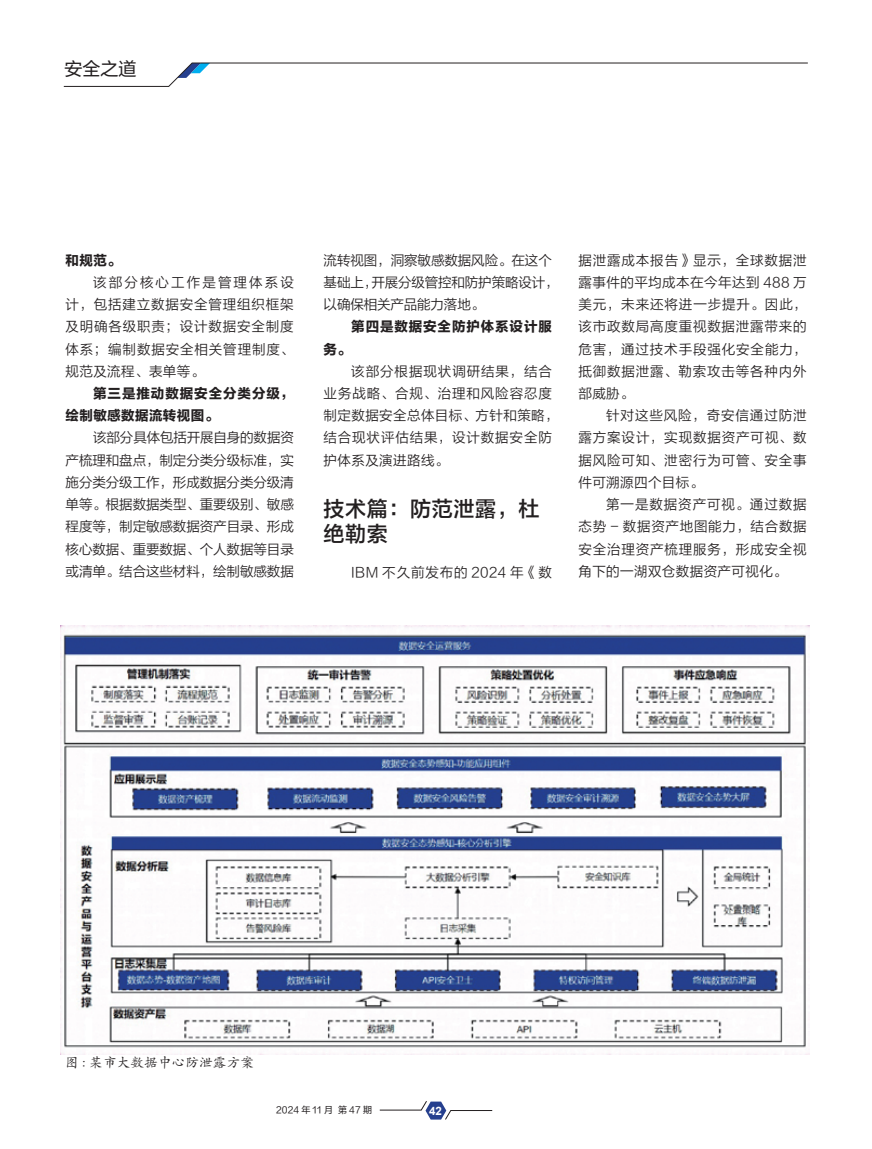
<style>
.page{position:relative;width:872px;height:1149px;background:#fff}
.page>*{position:absolute;margin:0;border:0;box-sizing:border-box;transform-origin:0 0}
.t1{font:21px/25.2px "FZLTZHK GBK1 0";letter-spacing:.03em;color:#231f20}
.t2{font:18px "FZLTHK GBK1 0";color:#231f20}
.t3{font:13.5px/22.2px "FZLTXIHK GBK1 0";letter-spacing:.06em;color:#231f20;text-align:justify}
.t4{font:13.5px/22.2px "FZLTXIHK GBK1 0";letter-spacing:-.01em;color:#231f20}
.t5{font:13.5px/22.2px "FZLTDHJW GB1 0";letter-spacing:.065em;color:#231f20}
.t6{font:13.5px "FZKTJW GB1 0";color:#231f20}
.t7{font:700 11.55px "Arial";color:#fff}
.t8{font:9px "FZLTHJW GB1 0";color:#231f20}
</style>
<div class="page">
<svg style="left:379px;top:1101px;width:113px;height:18px"></svg>
<svg style="left:63px;top:63px;width:745px;height:24px"></svg>
<img style="left:61px;top:625px;width:748px;height:429px">
<h2 class="t2" style="left:64px;top:59px;width:73px">安全之道</h2>
<p class="t5" style="left:66px;top:250px;width:57px">和规范。</p>
<p class="t3" style="left:66px;top:271px;width:230px;text-indent:28px">该部分核心工作是管理体系设计，包括建立数据安全管理组织框架及明确各级职责；设计数据安全制度体系；编制数据安全相关管理制度、规范及流程、表单等。</p>
<p class="t5" style="left:66px;top:383px;width:230px;text-indent:28px">第三是推动数据安全分类分级，绘制敏感数据流转视图。</p>
<p class="t3" style="left:66px;top:427px;width:230px;text-indent:28px">该部分具体包括开展自身的数据资产梳理和盘点，制定分类分级标准，实施分类分级工作，形成数据分类分级清单等。根据数据类型、重要级别、敏感程度等，制定敏感数据资产目录、形成核心数据、重要数据、个人数据等目录或清单。结合这些材料，绘制敏感数据</p>
<p class="t4" style="left:324px;top:249px;width:236px">流转视图，洞察敏感数据风险。在这个基础上，开展分级管控和防护策略设计，以确保相关产品能力落地。</p>
<p class="t5" style="left:351px;top:316px;width:202px">第四是数据安全防护体系设计服</p>
<p class="t5" style="left:324px;top:338px;width:28px">务。</p>
<p class="t3" style="left:324px;top:360px;width:236px;text-align:left;text-indent:28px">该部分根据现状调研结果，结合业务战略、合规、治理和风险容忍度制定数据安全总体目标、方针和策略，结合现状评估结果，设计数据安全防护体系及演进路线。</p>
<h1 class="t1" style="left:324px;top:496px;width:217px">技术篇：防范泄露，杜绝勒索</h1>
<p class="t3" style="left:351px;top:561px;width:202px">IBM 不久前发布的 2024 年《数</p>
<p class="t3" style="left:578px;top:249px;width:230px">据泄露成本报告》显示，全球数据泄露事件的平均成本在今年达到 488 万美元，未来还将进一步提升。因此，该市政数局高度重视数据泄露带来的危害，通过技术手段强化安全能力，抵御数据泄露、勒索攻击等各种内外部威胁。</p>
<p class="t3" style="left:578px;top:404px;width:230px;text-indent:28px">针对这些风险，奇安信通过防泄露方案设计，实现数据资产可视、数据风险可知、泄密行为可管、安全事件可溯源四个目标。</p>
<p class="t3" style="left:578px;top:493px;width:230px;text-indent:28px">第一是数据资产可视。通过数据态势 - 数据资产地图能力，结合数据安全治理资产梳理服务，形成安全视角下的一湖双仓数据资产可视化。</p>
<p class="t6" style="left:65px;top:1053px;width:190px;rotate:1deg">图 : 某市大数据中心防泄露方案</p>
<p class="t8" style="left:276px;top:1104px;width:97px">2024 年 11 月 第 47 期</p>
<p class="t7" style="left:429px;top:1102px;width:14px">42</p>
</div>
